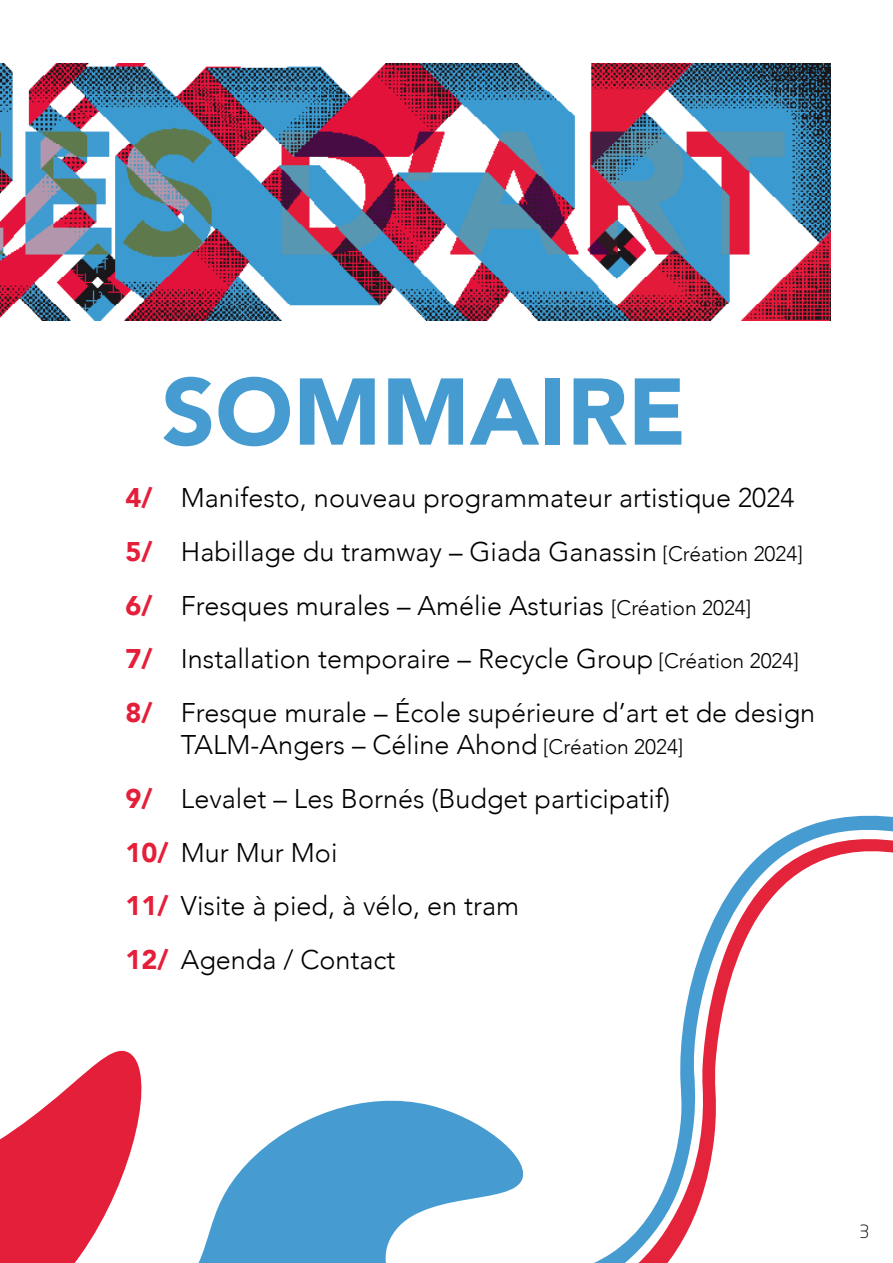
<style>
.page{position:relative;width:893px;height:1263px;background:#fff}
.page>*{position:absolute;margin:0;border:0;box-sizing:border-box;transform-origin:0 0}
.t1{font:900 93.6px "Avenir";color:#469cd1}
.t2{font:300 27px/53.7px "Avenir";color:#000}
.t3{font:300 18px "Neo Sans Std";color:#000}
.s1{font-weight:900;color:#e41f3a}
.s2{font-size:21px}
</style>
<div class="page">
<img style="left:0;top:64px;width:830px;height:257px">
<svg style="left:66px;top:1050px;width:76px;height:39px"></svg>
<svg style="left:0;top:1089px;width:524px;height:174px"></svg>
<svg style="left:594px;top:815px;width:299px;height:448px"></svg>
<h1 class="t1" style="left:162px;top:332px;width:526px">SOMMAIRE</h1>
<p class="t2" style="left:126px;top:471px;width:691px"><span class="s1">4/</span> Manifesto, nouveau programmateur artistique 2024<br><span class="s1">5/</span> Habillage du tramway – Giada Ganassin <span class="s2">[Création 2024] </span><span class="s1">6/</span> Fresques murales – Amélie Asturias <span class="s2">[Création 2024]<br></span><span class="s1">7/</span> Installation temporaire – Recycle Group <span class="s2">[Création 2024] </span><span class="s1">8/</span> Fresque murale – École supérieure d’art et de design</p>
<p class="t2" style="left:126px;top:718px;width:559px;text-indent:55px">TALM-Angers – Céline Ahond <span class="s2">[Création 2024]<br></span><span class="s1">9/</span> Levalet – Les Bornés (Budget participatif)<br><span class="s1">10/</span> Mur Mur Moi<br><span class="s1">11/</span> Visite à pied, à vélo, en tram<br><span class="s1">12/</span> Agenda / Contact</p>
<p class="t3" style="left:859px;top:1221px;width:12px">3</p>
</div>
